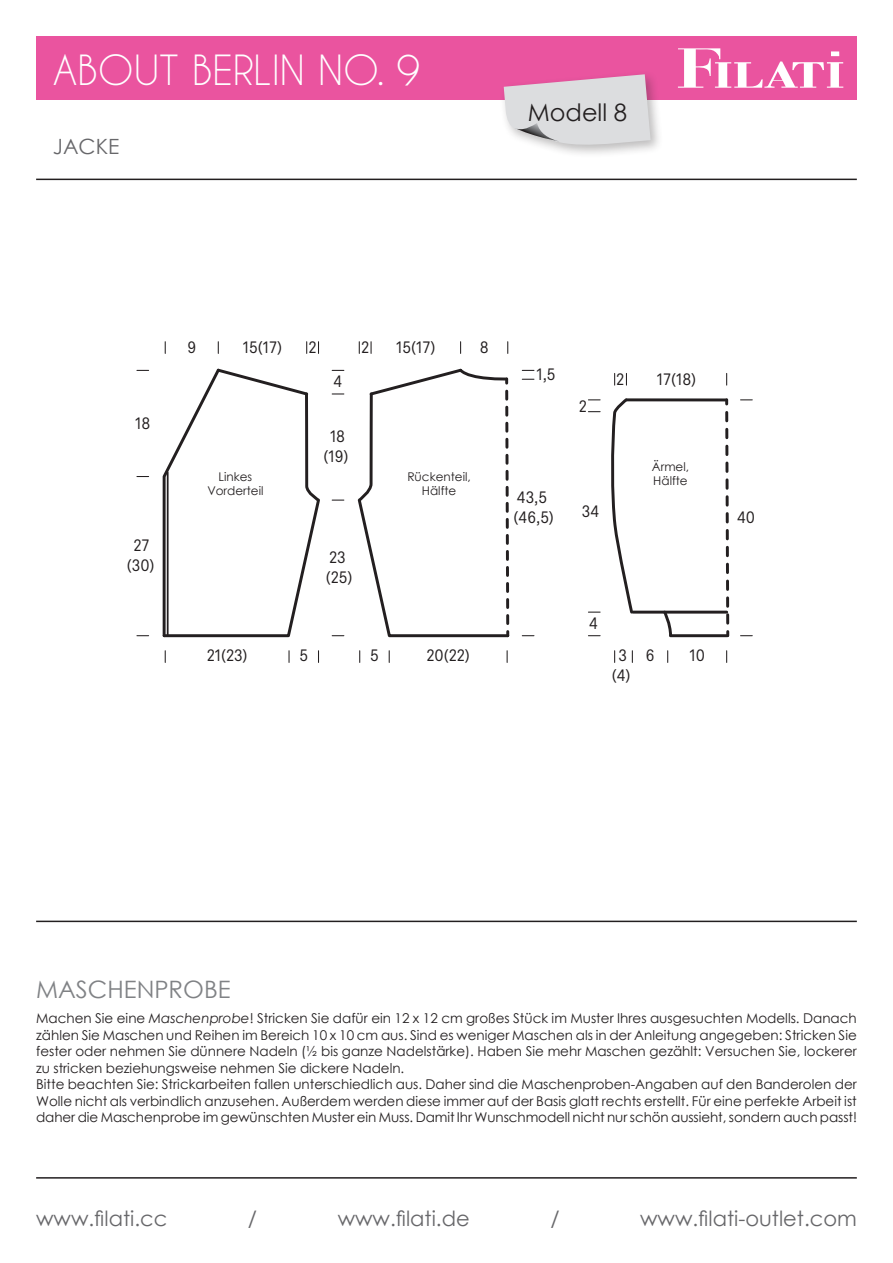
<style>
.page{position:relative;width:893px;height:1263px;background:#fff}
.page>*{position:absolute;margin:0;border:0;box-sizing:border-box;transform-origin:0 0}
.t1{font:39px "Caviar Dreams";color:#fff}
.t2{font:24px "Century Gothic";color:#808285}
.t3{font:24px "Century Gothic";color:#231f20}
.t4{font:21px "Century Gothic";color:#67676a}
.t5{font:16.65px/20px "Scto Grotesk B";color:#231f20}
.t6{font:13.5px/16.5px "Century Gothic";color:#231f20}
.t7{font:12px/14.4px "Century Gothic";color:#231f20;text-align:center}
.s1{font-style:italic}
</style>
<div class="page">
<hr style="left:36px;top:1177px;width:821px;height:1px;background:#231f20">
<hr style="left:36px;top:179px;width:821px;height:1px;background:#231f20">
<div style="left:36px;top:36px;width:821px;height:64px;background:#ea549f"></div>
<svg style="left:678px;top:48px;width:165px;height:40px"></svg>
<div style="left:499px;top:70px;width:165px;height:88px;background:#231f20;opacity:.3"></div>
<svg style="left:504px;top:74px;width:147px;height:76px;background:#dcced7"></svg>
<svg style="left:588px;top:635px;width:12px;height:1px"></svg>
<svg style="left:588px;top:612px;width:12px;height:1px"></svg>
<svg style="left:588px;top:399px;width:12px;height:1px"></svg>
<svg style="left:588px;top:411px;width:12px;height:1px"></svg>
<svg style="left:740px;top:635px;width:12px;height:1px"></svg>
<svg style="left:740px;top:399px;width:12px;height:1px"></svg>
<svg style="left:614px;top:373px;width:1px;height:12px"></svg>
<svg style="left:626px;top:373px;width:1px;height:12px"></svg>
<svg style="left:726px;top:373px;width:1px;height:12px"></svg>
<hr style="left:671px;top:634px;width:56px;height:3px;background:#231f20">
<hr style="left:633px;top:611px;width:94px;height:3px;background:#231f20">
<hr style="left:626px;top:398px;width:101px;height:3px;background:#231f20">
<svg style="left:724px;top:400px;width:6px;height:236px"></svg>
<svg style="left:662px;top:610px;width:11px;height:28px"></svg>
<svg style="left:611px;top:398px;width:24px;height:216px"></svg>
<svg style="left:332px;top:635px;width:12px;height:1px"></svg>
<svg style="left:332px;top:500px;width:12px;height:1px"></svg>
<svg style="left:332px;top:370px;width:12px;height:1px"></svg>
<svg style="left:332px;top:393px;width:12px;height:1px"></svg>
<svg style="left:288px;top:651px;width:2px;height:11px"></svg>
<svg style="left:137px;top:635px;width:12px;height:1px"></svg>
<svg style="left:137px;top:370px;width:12px;height:1px"></svg>
<svg style="left:137px;top:476px;width:12px;height:1px"></svg>
<svg style="left:522px;top:635px;width:12px;height:1px"></svg>
<svg style="left:522px;top:379px;width:12px;height:1px"></svg>
<svg style="left:522px;top:370px;width:12px;height:1px"></svg>
<svg style="left:162px;top:368px;width:158px;height:270px"></svg>
<svg style="left:357px;top:368px;width:153px;height:270px"></svg>
<hr style="left:36px;top:921px;width:821px;height:1px;background:#231f20">
<h1 class="t1" style="left:53px;top:47px;width:369px">ABOUT BERLIN NO. 9</h1>
<h3 class="t4" style="left:53px;top:131px;width:68px">JACKE</h3>
<h2 class="t3" style="left:528px;top:96px;width:101px">Modell 8</h2>
<p class="t5" style="left:135px;top:413px;width:17px">18</p>
<p class="t5" style="left:127px;top:535px;width:29px;text-align:center">27 (30)</p>
<p class="t5" style="left:243px;top:337px;width:41px">15(17)</p>
<p class="t5" style="left:396px;top:337px;width:41px">15(17)</p>
<p class="t5" style="left:187px;top:337px;width:10px">9</p>
<p class="t5" style="left:308px;top:337px;width:10px">2</p>
<p class="t5" style="left:361px;top:337px;width:10px">2</p>
<p class="t5" style="left:480px;top:337px;width:10px">8</p>
<p class="t5" style="left:333px;top:371px;width:10px">4</p>
<p class="t5" style="left:323px;top:426px;width:26px;text-align:center">18 (19)</p>
<p class="t7" style="left:207px;top:469px;width:58px">Linkes<br>Vorderteil</p>
<p class="t7" style="left:407px;top:469px;width:65px">Rückenteil,<br>Hälfte</p>
<p class="t5" style="left:326px;top:547px;width:28px">23 (25)</p>
<p class="t5" style="left:207px;top:645px;width:42px">21(23)</p>
<p class="t5" style="left:299px;top:645px;width:10px">5</p>
<p class="t5" style="left:370px;top:645px;width:10px">5</p>
<p class="t5" style="left:426px;top:645px;width:45px">20(22)</p>
<p class="t5" style="left:536px;top:364px;width:21px">1,5</p>
<p class="t5" style="left:579px;top:396px;width:10px">2</p>
<p class="t5" style="left:616px;top:369px;width:10px">2</p>
<p class="t5" style="left:514px;top:487px;width:42px">43,5 (46,5)</p>
<p class="t5" style="left:582px;top:501px;width:19px">34</p>
<p class="t5" style="left:657px;top:369px;width:41px">17(18)</p>
<p class="t7" style="left:652px;top:459px;width:39px;text-align:left">Ärmel,<br>Hälfte</p>
<p class="t5" style="left:589px;top:613px;width:10px">4</p>
<p class="t5" style="left:618px;top:645px;width:38px">3 6</p>
<p class="t5" style="left:689px;top:645px;width:17px">10</p>
<p class="t5" style="left:612px;top:665px;width:20px">(4)</p>
<p class="t5" style="left:737px;top:507px;width:20px">40</p>
<h2 class="t2" style="left:36px;top:973px;width:196px">MASCHENPROBE</h2>
<p class="t6" style="left:36px;top:1010px;width:822px">Machen Sie eine <span class="s1">Maschenprobe</span>! Stricken Sie dafür ein 12 x 12 cm großes Stück im Muster Ihres ausgesuchten Modells. Danach zählen Sie Maschen und Reihen im Bereich 10 x 10 cm aus. Sind es weniger Maschen als in der Anleitung angegeben: Stricken Sie fester oder nehmen Sie dünnere Nadeln (½ bis ganze Nadelstärke). Haben Sie mehr Maschen gezählt: Versuchen Sie, lockerer zu stricken beziehungsweise nehmen Sie dickere Nadeln.<br>Bitte beachten Sie: Strickarbeiten fallen unterschiedlich aus. Daher sind die Maschenproben-Angaben auf den Banderolen der Wolle nicht als verbindlich anzusehen. Außerdem werden diese immer auf der Basis glatt rechts erstellt. Für eine perfekte Arbeit ist daher die Maschenprobe im gewünschten Muster ein Muss. Damit Ihr Wunschmodell nicht nur schön aussieht, sondern auch passt!</p>
<h3 class="t4" style="left:36px;top:1204px;width:133px">www.filati.cc</h3>
<h3 class="t4" style="left:248px;top:1204px;width:11px">/</h3>
<h3 class="t4" style="left:338px;top:1204px;width:134px">www.filati.de</h3>
<h3 class="t4" style="left:550px;top:1204px;width:11px">/</h3>
<h3 class="t4" style="left:640px;top:1204px;width:218px">www.filati-outlet.com</h3>
</div>
